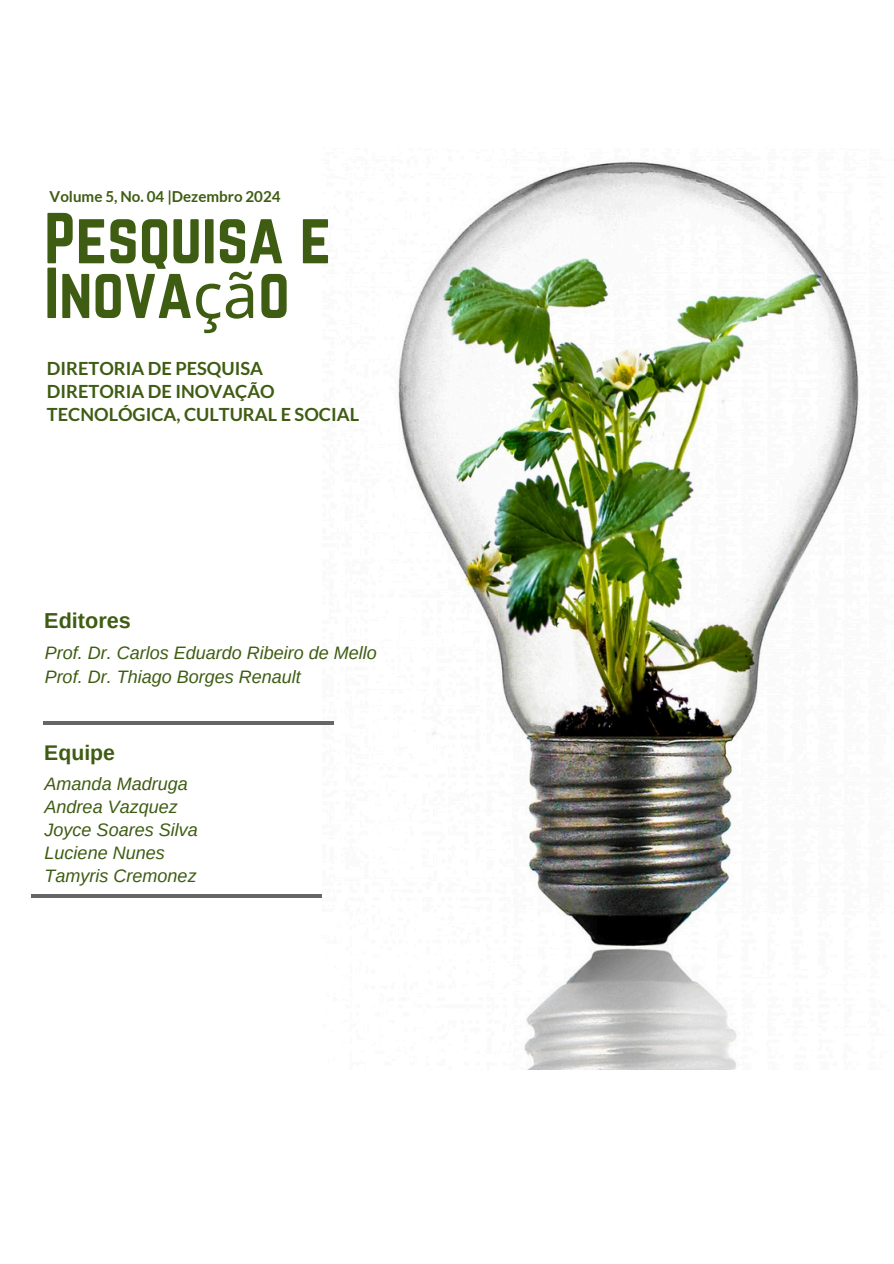
<style>
.page{position:relative;width:894px;height:1264px;background:#fff}
.page>*{position:absolute;margin:0;border:0;box-sizing:border-box;transform-origin:0 0}
.t1{font:63px/54.8px "Norwester";color:#3e5c12}
.t2{font:700 21.6px "Arimo";color:#3e5c12}
.t3{font:700 21.15px "Arimo";color:#3e5c12}
.t4{font:700 18.15px/23px "Lato";color:#3e5c12}
.t5{font:italic 18px/23px "Arimo";color:#3e5c12}
.t6{font:700 15.15px "Lato";color:#3e5c12}
.s1{font-family:"Noto Sans"}
</style>
<div class="page">
<img style="left:322px;top:161px;width:537px;height:908px">
<hr style="left:31px;top:894px;width:291px;height:4px;background:#666">
<hr style="left:43px;top:721px;width:290px;height:3px;background:#666">
<p class="t6" style="left:50px;top:187px;width:232px">Volume 5, No. 04 |Dezembro 2024</p>
<p class="t1" style="left:44px;top:211px;width:288px">Pesquisa e<br>Inova<span class="s1">çã</span>o</p>
<h1 class="t4" style="left:47px;top:356px;width:313px">DIRETORIA DE PESQUISA<br>DIRETORIA DE INOVAÇÃO<br>TECNOLÓGICA, CULTURAL E SOCIAL</h1>
<h2 class="t2" style="left:44px;top:609px;width:88px">Editores</h2>
<h3 class="t5" style="left:45px;top:640px;width:333px;line-height:24.6px">Prof. Dr. Carlos Eduardo Ribeiro de Mello<br>Prof. Dr. Thiago Borges Renault</h3>
<p class="t3" style="left:44px;top:741px;width:72px">Equipe</p>
<h4 class="t5" style="left:45px;top:772px;width:154px">Amanda Madruga<br>Andrea Vazquez<br>Joyce Soares Silva<br>Luciene Nunes<br>Tamyris Cremonez</h4>
</div>
